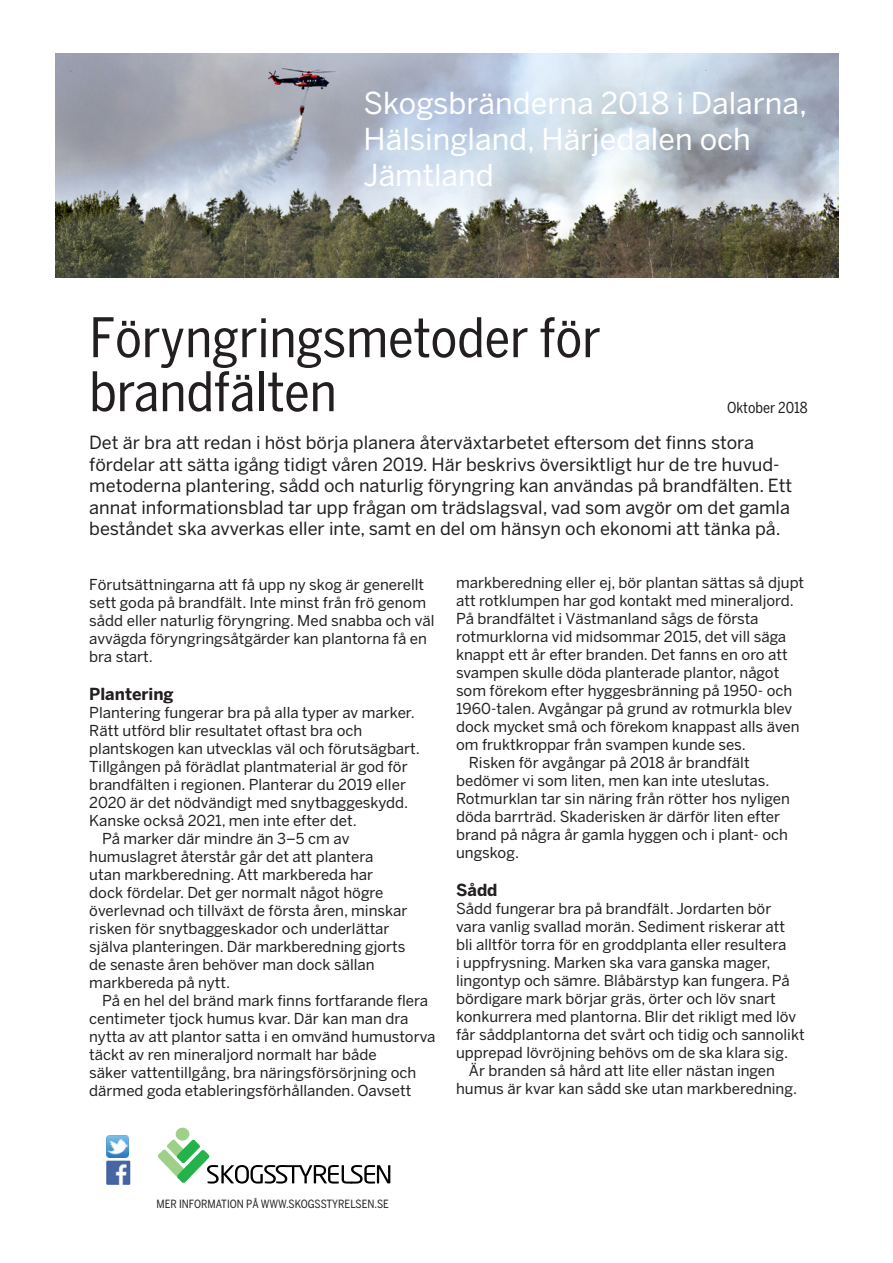
<style>
.page{position:relative;width:893px;height:1263px;background:#fff}
.page>*{position:absolute;margin:0;border:0;box-sizing:border-box;transform-origin:0 0}
.t1{font:54px/54px "Hjwqny Benton Sans Cond";color:#231f20}
.t2{font:30px/36px "Qbkcry Benton Sans";color:#fff}
.t3{font:18px/21.6px "Qbkcry Benton Sans";color:#231f20}
.t4{font:700 16.5px "Drjrww Benton Sans";color:#231f20}
.t5{font:15px/18px "Qbkcry Benton Sans";color:#231f20}
.t6{font:15px "Hjwqny Benton Sans Cond";color:#231f20}
.t7{font:11.25px "Hjwqny Benton Sans Cond";color:#231f20}
</style>
<div class="page">
<img style="left:55px;top:54px;width:784px;height:223px">
<div style="left:176px;top:1128px;width:13px;height:13px;background:#9fd08a;border-radius:50%"></div>
<svg style="left:158px;top:1139px;width:232px;height:44px"></svg>
<img style="left:107px;top:1136px;width:22px;height:21px">
<img style="left:107px;top:1161px;width:24px;height:23px">
<p class="t2" style="left:364px;top:85px;width:445px">Skogsbränderna 2018 i Dalarna,<br>Hälsingland, Härjedalen och<br>Jämtland</p>
<h1 class="t1" style="left:89px;top:310px;width:513px">Föryngringsmetoder för brandfälten</h1>
<p class="t3" style="left:89px;top:431px;width:704px">Det är bra att redan i höst börja planera återväxtarbetet eftersom det fnns stora fördelar att sätta igång tidigt våren 2019. Här beskrivs översiktligt hur de tre huvud&shy;metoderna plantering, sådd och naturlig föryngring kan användas på brandfälten. Ett annat informationsblad tar upp frågan om trädslagsval, vad som avgör om det gamla beståndet ska avverkas eller inte, samt en del om hänsyn och ekonomi att tänka på.</p>
<p class="t6" style="left:727px;top:399px;width:82px">Oktober 2018</p>
<p class="t5" style="left:89px;top:575px;width:347px">Förutsättningarna att få upp ny skog är generellt sett goda på brandfält. Inte minst från frö genom sådd eller naturlig föryngring. Med snabba och väl avvägda föryngringsåtgärder kan plantorna få en bra start.</p>
<h2 class="t4" style="left:89px;top:684px;width:86px">Plantering</h2>
<p class="t5" style="left:89px;top:703px;width:332px">Plantering fungerar bra på alla typer av marker.<br>Rätt utförd blir resultatet oftast bra och plantskogen kan utvecklas väl och förutsägbart.<br>Tillgången på förädlat plantmaterial är god för brandfälten i regionen. Planterar du 2019 eller 2020 är det nödvändigt med snytbaggeskydd.<br>Kanske också 2021, men inte efter det.</p>
<p class="t5" style="left:89px;top:829px;width:320px;text-indent:13px">På marker där mindre än 3–5 cm av humuslagret återstår går det att plantera utan markberedning. Att markbereda har dock fördelar. Det ger normalt något högre överlevnad och tillväxt de första åren, minskar risken för snytbaggeskador och underlättar själva planteringen. Där markberedning gjorts de senaste åren behöver man dock sällan markbereda på nytt.</p>
<p class="t5" style="left:89px;top:991px;width:348px;text-indent:13px">På en hel del bränd mark fnns fortfarande fera centimeter tjock humus kvar. Där kan man dra nytta av att plantor satta i en omvänd humustorva täckt av ren mineraljord normalt har både<br>säker vattentillgång, bra näringsförsörjning och därmed goda etableringsförhållanden. Oavsett</p>
<p class="t5" style="left:456px;top:573px;width:350px">markberedning eller ej, bör plantan sättas så djupt att rotklumpen har god kontakt med mineraljord.<br>På brandfältet i Västmanland sågs de första rotmurklorna vid midsommar 2015, det vill säga knappt ett år efter branden. Det fanns en oro att svampen skulle döda planterade plantor, något som förekom efter hyggesbränning på 1950- och 1960-talen. Avgångar på grund av rotmurkla blev dock mycket små och förekom knappast alls även om fruktkroppar från svampen kunde ses.</p>
<p class="t5" style="left:456px;top:753px;width:335px;text-indent:13px">Risken för avgångar på 2018 år brandfält bedömer vi som liten, men kan inte uteslutas.<br>Rotmurklan tar sin näring från rötter hos nyligen döda barrträd. Skaderisken är därför liten efter brand på några år gamla hyggen och i plant- och ungskog.</p>
<h2 class="t4" style="left:456px;top:880px;width:43px">Sådd</h2>
<p class="t5" style="left:456px;top:899px;width:350px">Sådd fungerar bra på brandfält. Jordarten bör vara vanlig svallad morän. Sediment riskerar att bli alltför torra för en groddplanta eller resultera<br>i uppfrysning. Marken ska vara ganska mager, lingontyp och sämre. Blåbärstyp kan fungera. På bördigare mark börjar gräs, örter och löv snart konkurrera med plantorna. Blir det rikligt med löv får såddplantorna det svårt och tidig och sannolikt upprepad lövröjning behövs om de ska klara sig.</p>
<p class="t5" style="left:456px;top:1061px;width:343px;text-indent:13px">Är branden så hård att lite eller nästan ingen humus är kvar kan sådd ske utan markberedning.</p>
<p class="t7" style="left:156px;top:1197px;width:234px">MER INFORMATION PÅ WWW.SKOGSSTYRELSEN.SE</p>
</div>
